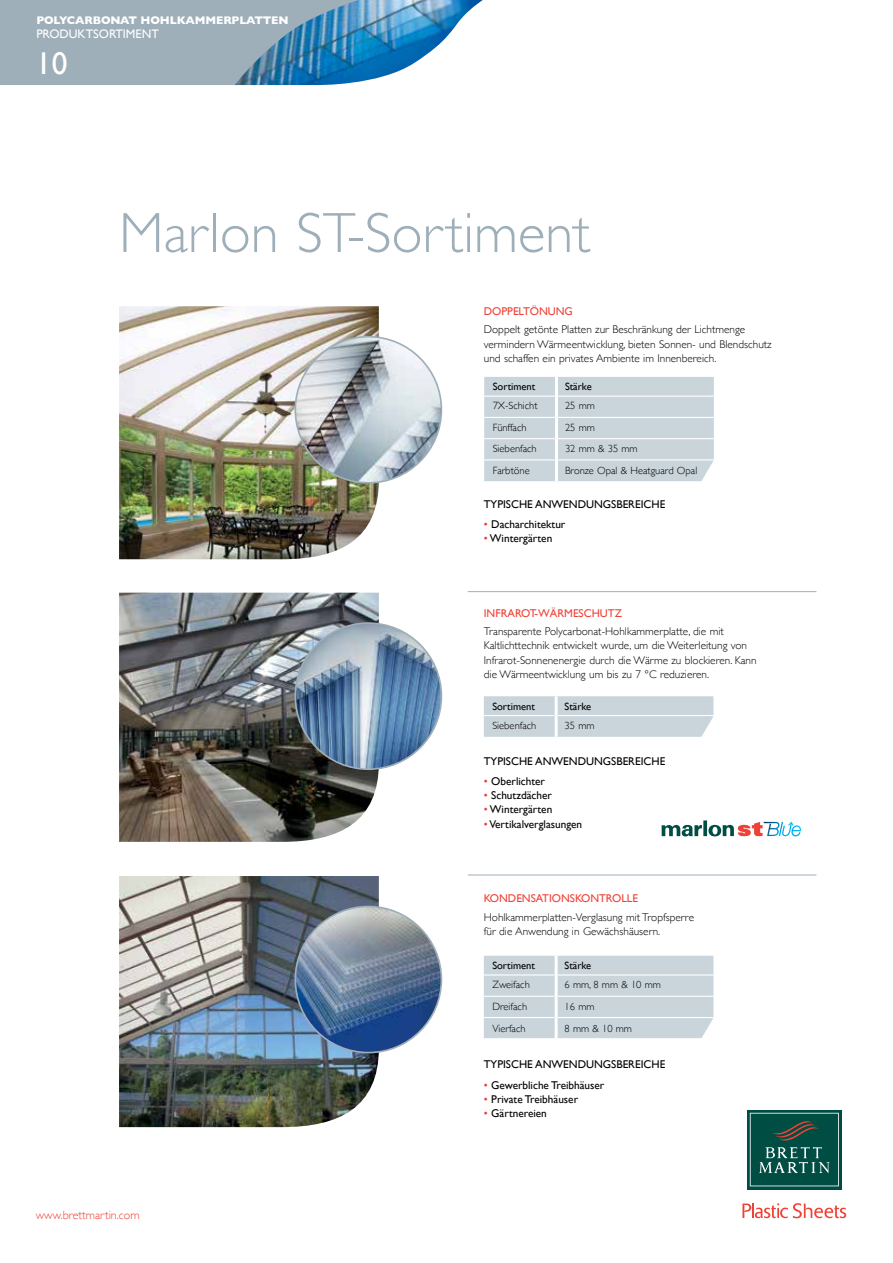
<style>
.page{position:relative;width:893px;height:1263px;background:#fff}
.page>*{position:absolute;margin:0;border:0;box-sizing:border-box;transform-origin:0 0}
.t1{font:300 57px "Gill Sans";color:#9eafb9}
.t2{font:31.5px "Gill Sans";color:#fff}
.t3{font:12.3px "Gill Sans";color:#fff}
.t4{font:300 12px "Gill Sans";color:#ef4135}
.t5{font:300 11.25px/14.2px "Gill Sans";color:#000}
.t6{font:11.25px "Gill Sans";color:#000}
.t7{font:11.25px "Gill Sans";color:#ef4135}
.t8{font:700 11.25px "Gill Sans";letter-spacing:-.01em;color:#fff}
.t9{font:300 10.5px "Gill Sans";color:#000}
.t10{font:10.5px "Gill Sans";color:#000}
.s1{color:#ef4135}
</style>
<div class="page">
<svg style="left:742px;top:1203px;width:104px;height:15px"></svg>
<svg style="left:747px;top:1110px;width:95px;height:79px"></svg>
<svg style="left:750px;top:1113px;width:89px;height:73px;background:#1c5c53"></svg>
<img style="left:233px;top:0;width:250px;height:86px">
<svg style="left:0;top:0;width:402px;height:85px;background:#80a3b9"></svg>
<svg style="left:484px;top:696px;width:230px;height:41px;background:#ccd6dd"></svg>
<svg style="left:484px;top:956px;width:230px;height:83px;background:#ccd6dd"></svg>
<img style="left:119px;top:306px;width:260px;height:253px">
<img style="left:295px;top:337px;width:146px;height:146px;border-radius:73px">
<img style="left:119px;top:593px;width:260px;height:249px">
<img style="left:295px;top:623px;width:146px;height:146px;border-radius:73px">
<img style="left:119px;top:876px;width:260px;height:251px">
<img style="left:295px;top:906px;width:146px;height:146px;border-radius:73px">
<hr style="left:468px;top:591px;width:348px;height:1px;background:#9eafb9">
<hr style="left:468px;top:875px;width:348px;height:1px;background:#9eafb9">
<svg style="left:703px;top:820px;width:4px;height:16px"></svg>
<svg style="left:661px;top:825px;width:41px;height:11px"></svg>
<svg style="left:708px;top:822px;width:93px;height:14px"></svg>
<svg style="left:484px;top:377px;width:230px;height:105px;background:#ccd6dd"></svg>
<p class="t8" style="left:36px;top:11px;width:254px">POLYCARBONAT HOHLKAMMERPLATTEN</p>
<p class="t3" style="left:36px;top:27px;width:124px">PRODUKTSORTIMENT</p>
<h2 class="t2" style="left:36px;top:45px;width:33px">10</h2>
<h1 class="t1" style="left:119px;top:188px;width:473px">Marlon ST-Sortiment</h1>
<p class="t7" style="left:484px;top:304px;width:91px">DOPPELTÖNUNG</p>
<p class="t5" style="left:484px;top:322px;width:289px">Doppelt getönte Platten zur Beschränkung der Lichtmenge vermindern Wärmeentwicklung, bieten Sonnen- und Blendschutz und schaffen ein privates Ambiente im Innenbereich.</p>
<p class="t10" style="left:493px;top:380px;width:44px">Sortiment</p>
<p class="t10" style="left:565px;top:380px;width:28px">Stärke</p>
<p class="t9" style="left:493px;top:398px;width:46px">7X-Schicht</p>
<p class="t9" style="left:565px;top:398px;width:31px">25 mm</p>
<p class="t9" style="left:493px;top:419px;width:35px">Fünffach</p>
<p class="t9" style="left:565px;top:419px;width:31px">25 mm</p>
<p class="t9" style="left:493px;top:440px;width:45px">Siebenfach</p>
<p class="t9" style="left:565px;top:440px;width:74px">32 mm &amp; 35 mm</p>
<p class="t9" style="left:493px;top:463px;width:38px">Farbtöne</p>
<p class="t9" style="left:565px;top:463px;width:134px">Bronze Opal &amp; Heatguard Opal</p>
<p class="t6" style="left:484px;top:497px;width:183px">TYPISCHE ANWENDUNGSBEREICHE</p>
<p class="t6" style="left:484px;top:518px;width:83px"><span class="s1">•</span> Dacharchitektur</p>
<p class="t6" style="left:484px;top:532px;width:70px"><span class="s1">•</span> Wintergärten</p>
<p class="t7" style="left:484px;top:606px;width:140px">INFRAROT-WÄRMESCHUTZ</p>
<p class="t5" style="left:484px;top:624px;width:274px">Transparente Polycarbonat-Hohlkammerplatte, die mit Kaltlichttechnik entwickelt wurde, um die Weiterleitung von Infrarot-Sonnenenergie durch die Wärme zu blockieren. Kann die Wärmeentwicklung um bis zu 7 °C reduzieren.</p>
<p class="t10" style="left:492px;top:700px;width:44px">Sortiment</p>
<p class="t10" style="left:565px;top:700px;width:28px">Stärke</p>
<p class="t9" style="left:492px;top:717px;width:45px">Siebenfach</p>
<p class="t9" style="left:565px;top:717px;width:31px">35 mm</p>
<p class="t6" style="left:484px;top:754px;width:183px">TYPISCHE ANWENDUNGSBEREICHE</p>
<p class="t6" style="left:484px;top:774px;width:63px"><span class="s1">•</span> Oberlichter</p>
<p class="t6" style="left:484px;top:789px;width:70px"><span class="s1">•</span> Schutzdächer</p>
<p class="t6" style="left:484px;top:803px;width:70px"><span class="s1">•</span> Wintergärten</p>
<p class="t6" style="left:484px;top:817px;width:100px"><span class="s1">•</span> Vertikalverglasungen</p>
<p class="t7" style="left:484px;top:892px;width:156px">KONDENSATIONSKONTROLLE</p>
<p class="t5" style="left:484px;top:909px;width:212px">Hohlkammerplatten-Verglasung mit Tropfsperre für die Anwendung in Gewächshäusern.</p>
<p class="t10" style="left:492px;top:959px;width:44px">Sortiment</p>
<p class="t10" style="left:565px;top:959px;width:28px">Stärke</p>
<p class="t9" style="left:492px;top:976px;width:39px">Zweifach</p>
<p class="t9" style="left:565px;top:976px;width:98px">6 mm, 8 mm &amp; 10 mm</p>
<p class="t9" style="left:492px;top:998px;width:36px">Dreifach</p>
<p class="t9" style="left:565px;top:998px;width:31px">16 mm</p>
<p class="t9" style="left:492px;top:1020px;width:35px">Vierfach</p>
<p class="t9" style="left:565px;top:1020px;width:69px">8 mm &amp; 10 mm</p>
<p class="t6" style="left:484px;top:1058px;width:183px">TYPISCHE ANWENDUNGSBEREICHE</p>
<p class="t6" style="left:484px;top:1078px;width:122px"><span class="s1">•</span> Gewerbliche Treibhäuser</p>
<p class="t6" style="left:484px;top:1093px;width:96px"><span class="s1">•</span> Private Treibhäuser</p>
<p class="t6" style="left:484px;top:1107px;width:65px"><span class="s1">•</span> Gärtnereien</p>
<p class="t4" style="left:36px;top:1205px;width:106px">www.brettmartin.com</p>
</div>
